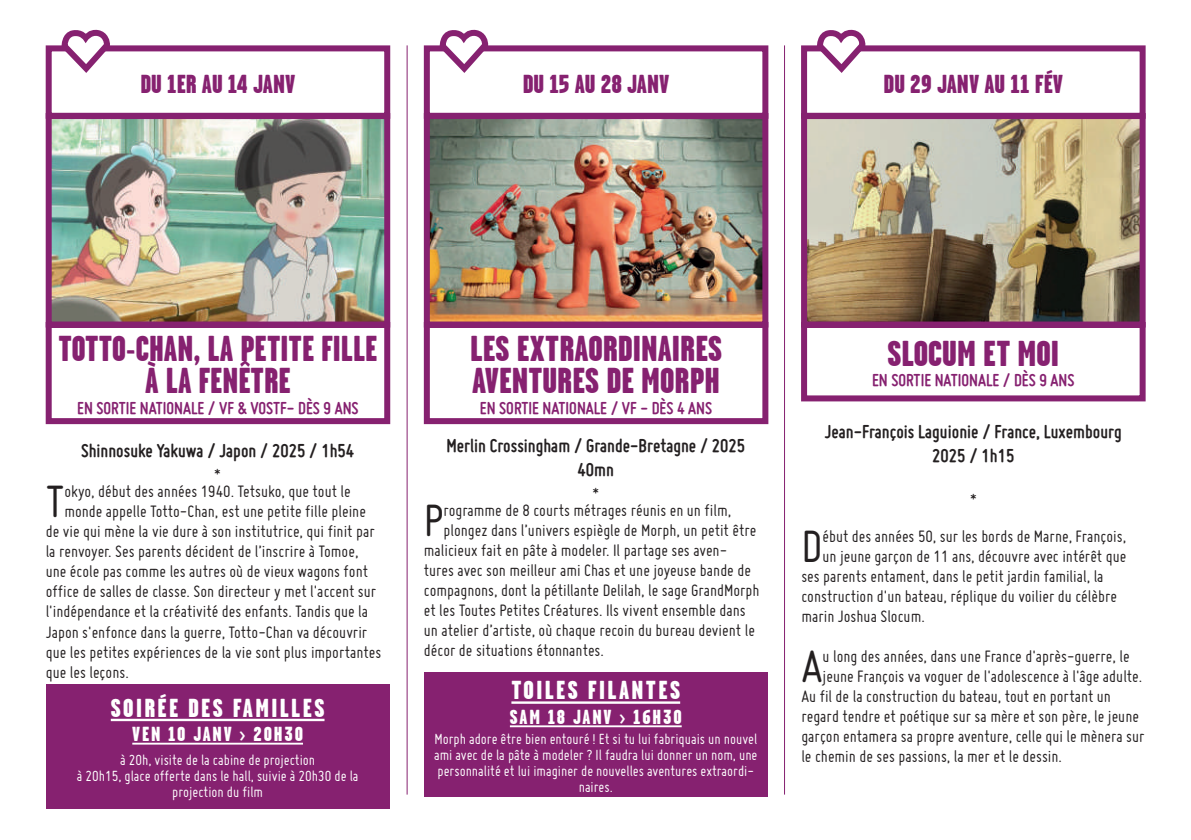
<style>
.page{position:relative;width:1191px;height:840px;background:#fff}
.page>*{position:absolute;margin:0;border:0;box-sizing:border-box;transform-origin:0 0}
.t1{font:49.2px "Miso";color:#231f20}
.t2{font:900 36px/32px "Garage Gothic";color:#862170}
.t3{font:900 36px/32px "Garage Gothic";color:#862170;text-align:center;scale:.96 1}
.t4{font:900 26px "Garage Gothic";color:#862170}
.t5{font:900 26px "Garage Gothic";letter-spacing:.09em;color:#fff}
.t6{font:900 20.4px "Garage Gothic";letter-spacing:.09em;color:#fff}
.t7{font:700 20px/24px "Miso";color:#231f20;text-align:center}
.t8{font:700 18.4px "Miso";color:#862170}
.t9{font:18px "Miso";color:#231f20}
.t10{font:16px/16px "Miso";color:#fff;text-align:center}
.t11{font:16px "Miso";color:#231f20}
</style>
<div class="page">
<hr style="left:784px;top:45px;width:1px;height:749px;background:#862170">
<img style="left:808px;top:120px;width:330px;height:200px">
<div style="left:801px;top:113px;width:344px;height:214px;border:6px solid #862170"></div>
<div style="left:801px;top:322px;width:344px;height:79px;border:6px solid #862170"></div>
<div style="left:801px;top:45px;width:344px;height:74px;border:6px solid #862170"></div>
<svg style="left:814px;top:29px;width:54px;height:44px"></svg>
<hr style="left:407px;top:45px;width:1px;height:749px;background:#862170">
<div style="left:424px;top:672px;width:343px;height:125px;background:#862170"></div>
<hr style="left:511px;top:701px;width:169px;height:2px;background:#fff">
<hr style="left:510px;top:725px;width:171px;height:1px;background:#fff">
<img style="left:431px;top:120px;width:330px;height:200px">
<div style="left:424px;top:113px;width:344px;height:214px;border:6px solid #862170"></div>
<div style="left:424px;top:322px;width:344px;height:102px;border:6px solid #862170"></div>
<div style="left:424px;top:45px;width:344px;height:74px;border:6px solid #862170"></div>
<svg style="left:437px;top:29px;width:54px;height:44px"></svg>
<div style="left:46px;top:683px;width:343px;height:125px;background:#862170"></div>
<hr style="left:111px;top:718px;width:213px;height:2px;background:#fff">
<hr style="left:132px;top:742px;width:171px;height:2px;background:#fff">
<img style="left:53px;top:120px;width:330px;height:200px">
<div style="left:46px;top:113px;width:344px;height:214px;border:6px solid #862170"></div>
<div style="left:46px;top:322px;width:344px;height:102px;border:6px solid #862170"></div>
<div style="left:46px;top:45px;width:344px;height:74px;border:6px solid #862170"></div>
<svg style="left:59px;top:29px;width:54px;height:44px"></svg>
<h3 class="t4" style="left:140px;top:69px;width:156px">DU 1ER AU 14 JANV</h3>
<h3 class="t4" style="left:523px;top:69px;width:148px">DU 15 AU 28 JANV</h3>
<h3 class="t4" style="left:883px;top:69px;width:181px">DU 29 JANV AU 11 FÉV</h3>
<h2 class="t3" style="left:59px;top:332px;width:334px">TOTTO-CHAN, LA PETITE FILLE<br>À LA FENÊTRE</h2>
<p class="t8" style="left:77px;top:397px;width:283px">EN SORTIE NATIONALE / VF &amp; VOSTF- DÈS 9 ANS</p>
<p class="t7" style="left:81px;top:438px;width:274px">Shinnosuke Yakuwa / Japon / 2025 / 1h54</p>
<p class="t11" style="left:214px;top:465px;width:8px">*</p>
<h1 class="t1" style="left:46px;top:474px;width:20px">T</h1>
<p class="t9" style="left:64px;top:481px;width:288px">okyo, début des années 1940. Tetsuko, que tout le</p>
<p class="t9" style="left:64px;top:501px;width:303px">monde appelle Totto-Chan, est une petite fille pleine</p>
<p class="t9" style="left:46px;top:521px;width:330px">de vie qui mène la vie dure à son institutrice, qui finit par</p>
<p class="t9" style="left:46px;top:541px;width:314px">la renvoyer. Ses parents décident de l’inscrire à Tomoe,</p>
<p class="t9" style="left:46px;top:561px;width:324px">une école pas comme les autres où de vieux wagons font</p>
<p class="t9" style="left:46px;top:581px;width:332px">office de salles de classe. Son directeur y met l'accent sur</p>
<p class="t9" style="left:46px;top:601px;width:324px">l'indépendance et la créativité des enfants. Tandis que la</p>
<p class="t9" style="left:46px;top:621px;width:323px">Japon s'enfonce dans la guerre, Totto-Chan va découvrir</p>
<p class="t9" style="left:46px;top:641px;width:337px">que les petites expériences de la vie sont plus importantes</p>
<p class="t9" style="left:46px;top:661px;width:85px">que les leçons.</p>
<h3 class="t5" style="left:111px;top:692px;width:215px">SOIRÉE DES FAMILLES</h3>
<p class="t6" style="left:132px;top:722px;width:172px">VEN 10 JANV &gt; 20H30</p>
<p class="t10" style="left:77px;top:751px;width:283px">à 20h, visite de la cabine de projection<br>à 20h15, glace offerte dans le hall, suivie à 20h30 de la projection du film</p>
<h2 class="t2" style="left:470px;top:332px;width:254px">LES EXTRAORDINAIRES<br>AVENTURES DE MORPH</h2>
<p class="t8" style="left:480px;top:397px;width:234px">EN SORTIE NATIONALE / VF - DÈS 4 ANS</p>
<p class="t7" style="left:446px;top:432px;width:300px">Merlin Crossingham / Grande-Bretagne / 2025<br>40mn</p>
<p class="t11" style="left:592px;top:483px;width:8px">*</p>
<h1 class="t1" style="left:424px;top:492px;width:21px">P</h1>
<p class="t9" style="left:443px;top:499px;width:289px">rogramme de 8 courts métrages réunis en un film,</p>
<p class="t9" style="left:443px;top:519px;width:314px">plongez dans l’univers espiègle de Morph, un petit être</p>
<p class="t9" style="left:424px;top:539px;width:305px">malicieux fait en pâte à modeler. Il partage ses aven-</p>
<p class="t9" style="left:424px;top:559px;width:329px">tures avec son meilleur ami Chas et une joyeuse bande de</p>
<p class="t9" style="left:424px;top:579px;width:337px">compagnons, dont la pétillante Delilah, le sage GrandMorph</p>
<p class="t9" style="left:424px;top:599px;width:323px">et les Toutes Petites Créatures. Ils vivent ensemble dans</p>
<p class="t9" style="left:424px;top:619px;width:332px">un atelier d’artiste, où chaque recoin du bureau devient le</p>
<p class="t9" style="left:424px;top:639px;width:182px">décor de situations étonnantes.</p>
<h3 class="t5" style="left:511px;top:675px;width:170px">TOILES FILANTES</h3>
<p class="t6" style="left:510px;top:704px;width:173px">SAM 18 JANV &gt; 16H30</p>
<p class="t10" style="left:434px;top:729px;width:325px">Morph adore être bien entouré ! Et si tu lui fabriquais un nouvel ami avec de la pâte à modeler ? Il faudra lui donner un nom, une personnalité et lui imaginer de nouvelles aventures extraordi&shy;naires.</p>
<h2 class="t2" style="left:887px;top:337px;width:173px">SLOCUM ET MOI</h2>
<p class="t8" style="left:872px;top:369px;width:204px">EN SORTIE NATIONALE / DÈS 9 ANS</p>
<p class="t7" style="left:825px;top:418px;width:298px">Jean-François Laguionie / France, Luxembourg<br>2025 / 1h15</p>
<p class="t11" style="left:970px;top:489px;width:8px">*</p>
<h1 class="t1" style="left:801px;top:518px;width:23px">D</h1>
<p class="t9" style="left:822px;top:525px;width:305px">ébut des années 50, sur les bords de Marne, François,</p>
<p class="t9" style="left:822px;top:545px;width:305px">un jeune garçon de 11 ans, découvre avec intérêt que</p>
<p class="t9" style="left:801px;top:565px;width:304px">ses parents entament, dans le petit jardin familial, la</p>
<p class="t9" style="left:801px;top:585px;width:317px">construction d'un bateau, réplique du voilier du célèbre</p>
<p class="t9" style="left:801px;top:605px;width:125px">marin Joshua Slocum.</p>
<h1 class="t1" style="left:801px;top:638px;width:23px">A</h1>
<p class="t9" style="left:822px;top:645px;width:308px">u long des années, dans une France d'après-guerre, le</p>
<p class="t9" style="left:822px;top:665px;width:321px">jeune François va voguer de l'adolescence à l'âge adulte.</p>
<p class="t9" style="left:801px;top:685px;width:311px">Au fil de la construction du bateau, tout en portant un</p>
<p class="t9" style="left:801px;top:705px;width:339px">regard tendre et poétique sur sa mère et son père, le jeune</p>
<p class="t9" style="left:801px;top:725px;width:345px">garçon entamera sa propre aventure, celle qui le mènera sur</p>
<p class="t9" style="left:801px;top:745px;width:262px">le chemin de ses passions, la mer et le dessin.</p>
</div>
